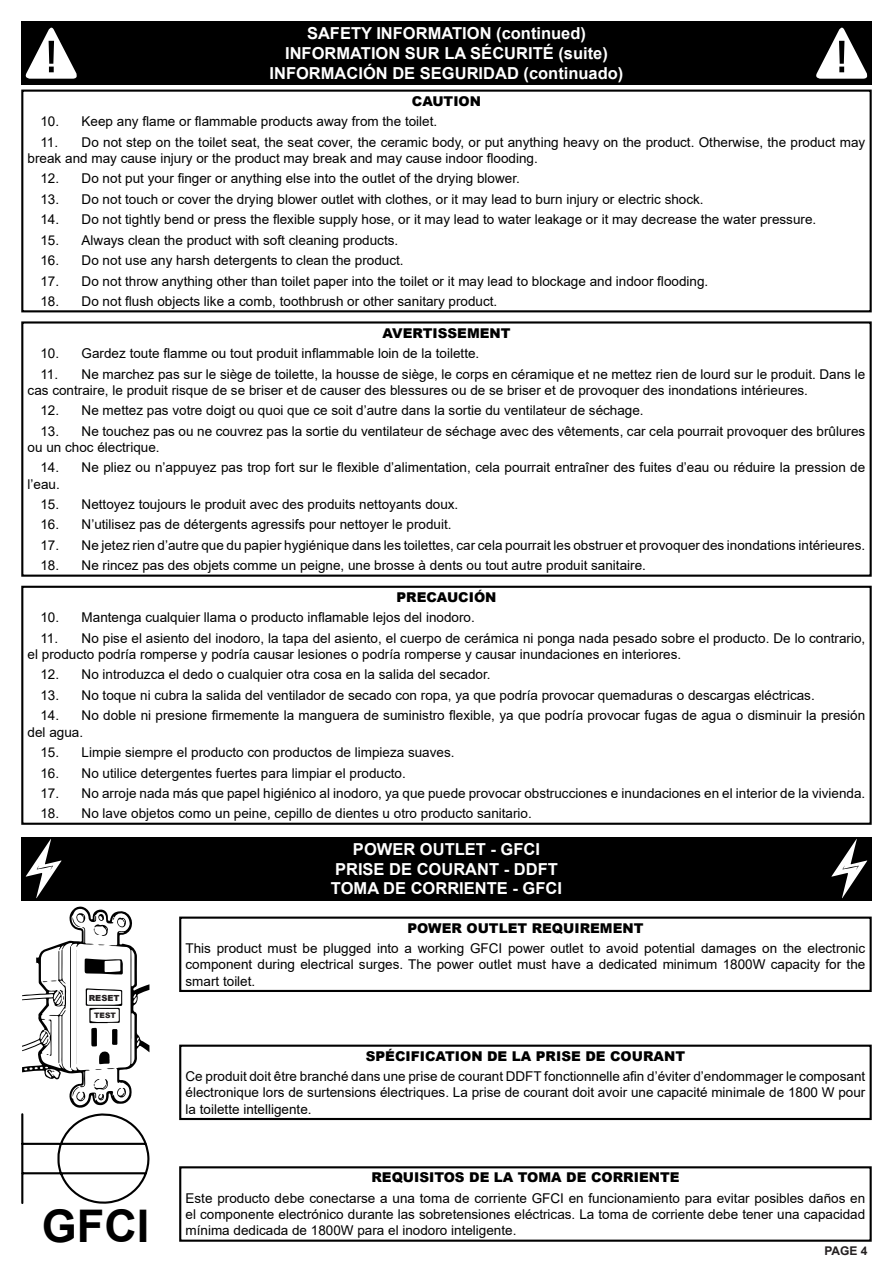
<style>
.page{position:relative;width:893px;height:1263px;background:#fff}
.page>*{position:absolute;margin:0;border:0;box-sizing:border-box;transform-origin:0 0}
.t1{font:700 45px "Arial";color:#000}
.t2{font:700 16.5px "Arial";color:#fff}
.t3{font:13.5px/16.2px "Arial";color:#000}
.t4{font:900 13.5px "Arial";color:#000}
.t5{font:700 12px "Arial";color:#231f20}
.t6{font:900 8.4px "Arial";color:#231f20}
.t7{font:900 7.5px "Arial";color:#231f20}
</style>
<div class="page">
<div style="left:21px;top:90px;width:851px;height:222px;border:2px solid #000"></div>
<div style="left:21px;top:21px;width:851px;height:64px;background:#000"></div>
<svg style="left:25px;top:27px;width:52px;height:52px"></svg>
<svg style="left:816px;top:27px;width:52px;height:52px"></svg>
<div style="left:21px;top:321px;width:851px;height:256px;border:2px solid #000"></div>
<div style="left:21px;top:837px;width:851px;height:63px;background:#000"></div>
<svg style="left:26px;top:839px;width:36px;height:59px"></svg>
<svg style="left:831px;top:839px;width:36px;height:59px"></svg>
<div style="left:179px;top:916px;width:693px;height:76px;border:2px solid #000"></div>
<svg style="left:21px;top:906px;width:129px;height:298px"></svg>
<div style="left:179px;top:1044px;width:693px;height:76px;border:2px solid #000"></div>
<div style="left:179px;top:1166px;width:693px;height:76px;border:2px solid #000"></div>
<div style="left:21px;top:586px;width:851px;height:239px;border:2px solid #000"></div>
<p class="t2" style="left:307px;top:22px;width:280px">SAFETY INFORMATION (continued)</p>
<p class="t2" style="left:285px;top:42px;width:324px">INFORMATION SUR LA SÉCURITÉ (suite)</p>
<p class="t2" style="left:270px;top:62px;width:355px">INFORMACIÓN DE SEGURIDAD (continuado)</p>
<p class="t4" style="left:412px;top:91px;width:71px">CAUTION</p>
<p class="t3" style="left:40px;top:113px;width:398px">10. Keep any flame or flammable products away from the toilet.</p>
<p class="t3" style="left:28px;top:134px;width:839px;text-indent:13px">11. Do not step on the toilet seat, the seat cover, the ceramic body, or put anything heavy on the product. Otherwise, the product may break and may cause injury or the product may break and may cause indoor flooding.</p>
<p class="t3" style="left:40px;top:170px;width:481px">12. Do not put your finger or anything else into the outlet of the drying blower.</p>
<p class="t3" style="left:40px;top:191px;width:665px">13. Do not touch or cover the drying blower outlet with clothes, or it may lead to burn injury or electric shock.</p>
<p class="t3" style="left:40px;top:211px;width:777px">14. Do not tightly bend or press the flexible supply hose, or it may lead to water leakage or it may decrease the water pressure.</p>
<p class="t3" style="left:40px;top:232px;width:359px">15. Always clean the product with soft cleaning products.</p>
<p class="t3" style="left:40px;top:252px;width:365px">16. Do not use any harsh detergents to clean the product.</p>
<p class="t3" style="left:40px;top:273px;width:669px">17. Do not throw anything other than toilet paper into the toilet or it may lead to blockage and indoor flooding.</p>
<p class="t3" style="left:40px;top:293px;width:458px">18. Do not flush objects like a comb, toothbrush or other sanitary product.</p>
<p class="t4" style="left:382px;top:323px;width:130px">AVERTISSEMENT</p>
<p class="t3" style="left:40px;top:345px;width:440px">10. Gardez toute flamme ou tout produit inflammable loin de la toilette.</p>
<p class="t3" style="left:28px;top:366px;width:839px;text-indent:13px">11. Ne marchez pas sur le siège de toilette, la housse de siège, le corps en céramique et ne mettez rien de lourd sur le produit. Dans le cas contraire, le produit risque de se briser et de causer des blessures ou de se briser et de provoquer des inondations intérieures.</p>
<p class="t3" style="left:40px;top:402px;width:605px">12. Ne mettez pas votre doigt ou quoi que ce soit d’autre dans la sortie du ventilateur de séchage.</p>
<p class="t3" style="left:28px;top:423px;width:839px;text-indent:13px">13. Ne touchez pas ou ne couvrez pas la sortie du ventilateur de séchage avec des vêtements, car cela pourrait provoquer des brûlures ou un choc électrique.</p>
<p class="t3" style="left:28px;top:459px;width:839px;text-indent:13px">14. Ne pliez ou n’appuyez pas trop fort sur le flexible d’alimentation, cela pourrait entraîner des fuites d’eau ou réduire la pression de l’eau.</p>
<p class="t3" style="left:40px;top:496px;width:419px">15. Nettoyez toujours le produit avec des produits nettoyants doux.</p>
<p class="t3" style="left:40px;top:516px;width:413px">16. N’utilisez pas de détergents agressifs pour nettoyer le produit.</p>
<p class="t3" style="left:40px;top:537px;width:826px">17. Ne jetez rien d’autre que du papier hygiénique dans les toilettes, car cela pourrait les obstruer et provoquer des inondations intérieures.</p>
<p class="t3" style="left:40px;top:557px;width:607px">18. Ne rincez pas des objets comme un peigne, une brosse à dents ou tout autre produit sanitaire.</p>
<p class="t4" style="left:396px;top:587px;width:102px">PRECAUCIÓN</p>
<p class="t3" style="left:40px;top:609px;width:436px">10. Mantenga cualquier llama o producto inflamable lejos del inodoro.</p>
<p class="t3" style="left:28px;top:630px;width:839px;text-indent:13px">11. No pise el asiento del inodoro, la tapa del asiento, el cuerpo de cerámica ni ponga nada pesado sobre el producto. De lo contrario, el producto podría romperse y podría causar lesiones o podría romperse y causar inundaciones en interiores.</p>
<p class="t3" style="left:40px;top:666px;width:452px">12. No introduzca el dedo o cualquier otra cosa en la salida del secador.</p>
<p class="t3" style="left:40px;top:687px;width:776px">13. No toque ni cubra la salida del ventilador de secado con ropa, ya que podría provocar quemaduras o descargas eléctricas.</p>
<p class="t3" style="left:28px;top:707px;width:839px;text-indent:13px">14. No doble ni presione firmemente la manguera de suministro flexible, ya que podría provocar fugas de agua o disminuir la presión del agua.</p>
<p class="t3" style="left:40px;top:744px;width:416px">15. Limpie siempre el producto con productos de limpieza suaves.</p>
<p class="t3" style="left:40px;top:764px;width:367px">16. No utilice detergentes fuertes para limpiar el producto.</p>
<p class="t3" style="left:40px;top:785px;width:826px">17. No arroje nada más que papel higiénico al inodoro, ya que puede provocar obstrucciones e inundaciones en el interior de la vivienda.</p>
<p class="t3" style="left:40px;top:805px;width:493px">18. No lave objetos como un peine, cepillo de dientes u otro producto sanitario.</p>
<p class="t6" style="left:89px;top:991px;width:32px">RESET</p>
<p class="t7" style="left:94px;top:1010px;width:23px">TEST</p>
<p class="t1" style="left:42px;top:1194px;width:109px">GFCI</p>
<p class="t2" style="left:353px;top:837px;width:189px">POWER OUTLET - GFCI</p>
<p class="t2" style="left:335px;top:857px;width:224px">PRISE DE COURANT - DDFT</p>
<p class="t2" style="left:331px;top:877px;width:233px">TOMA DE CORRIENTE - GFCI</p>
<p class="t4" style="left:407px;top:918px;width:237px">POWER OUTLET REQUIREMENT</p>
<p class="t3" style="left:186px;top:940px;width:681px;text-align:justify">This product must be plugged into a working GFCI power outlet to avoid potential damages on the electronic component during electrical surges. The power outlet must have a dedicated minimum 1800W capacity for the smart toilet.</p>
<p class="t4" style="left:366px;top:1046px;width:321px">SPÉCIFICATION DE LA PRISE DE COURANT</p>
<p class="t3" style="left:186px;top:1068px;width:681px;text-align:justify">Ce produit doit être branché dans une prise de courant DDFT fonctionnelle afin d’éviter d’endommager le composant électronique lors de surtensions électriques. La prise de courant doit avoir une capacité minimale de 1800 W pour la toilette intelligente.</p>
<p class="t4" style="left:371px;top:1168px;width:310px">REQUISITOS DE LA TOMA DE CORRIENTE</p>
<p class="t3" style="left:186px;top:1190px;width:681px;text-align:justify">Este producto debe conectarse a una toma de corriente GFCI en funcionamiento para evitar posibles daños en el componente electrónico durante las sobretensiones eléctricas. La toma de corriente debe tener una capacidad mínima dedicada de 1800W para el inodoro inteligente.</p>
<p class="t5" style="left:824px;top:1242px;width:45px">PAGE 4</p>
</div>
